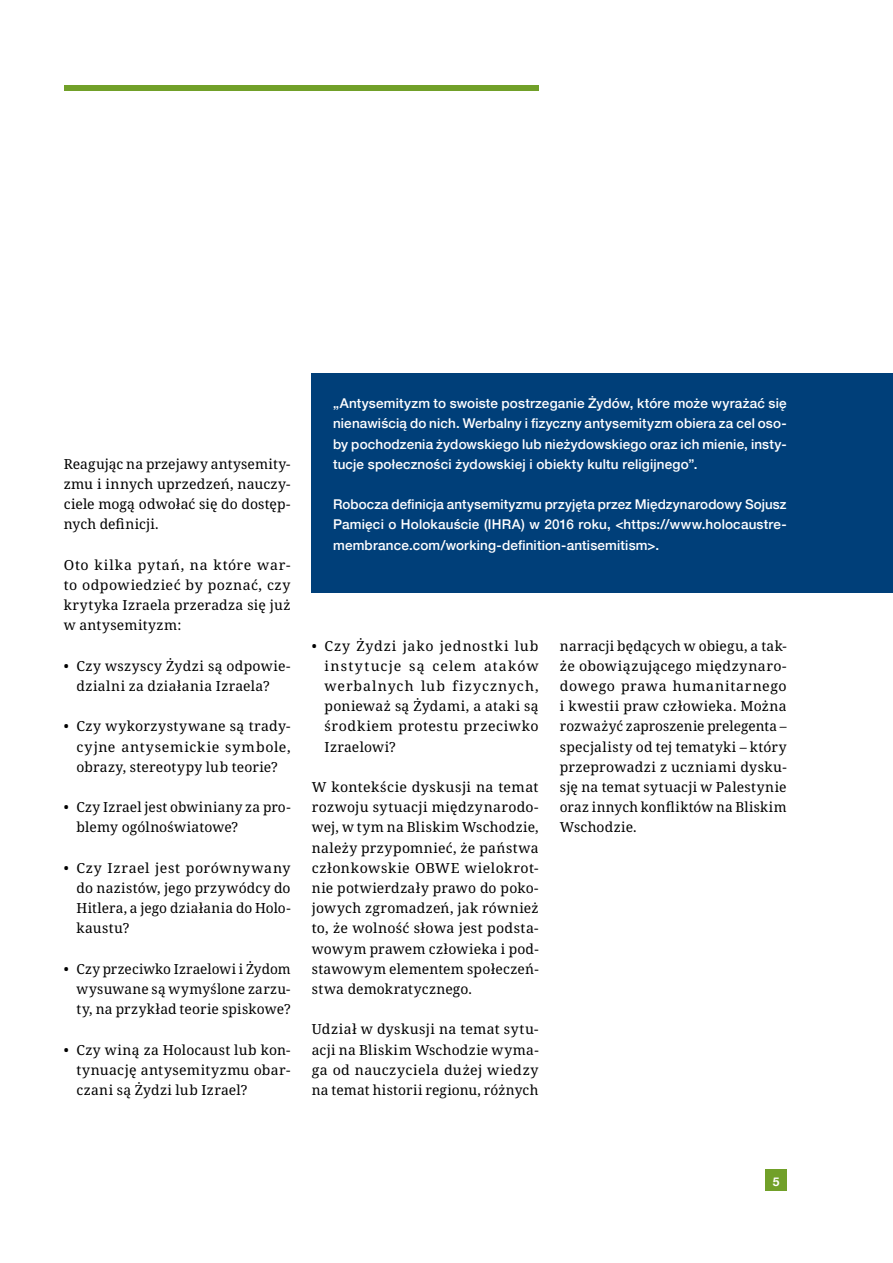
<style>
.page{position:relative;width:893px;height:1263px;background:#fff}
.page>*{position:absolute;margin:0;border:0;box-sizing:border-box;transform-origin:0 0}
.t1{font:13.8px/20.2px "Noto Serif";letter-spacing:.02em;color:#000;text-align:justify}
.t2{font:500 13.5px/20.2px "Helvetica Neue";letter-spacing:.01em;color:#fff;text-align:justify}
.t3{font:700 12px "Helvetica Neue";color:#fff}
</style>
<div class="page">
<div style="left:765px;top:1169px;width:22px;height:22px;background:#71a029"></div>
<div style="left:312px;top:373px;width:581px;height:219px;background:#003f79"></div>
<div style="left:64px;top:85px;width:475px;height:5px;background:#71a029"></div>
<p class="t1" style="left:64px;top:454px;width:228px">Reagując na przejawy antysemity&shy;zmu i innych uprzedzeń, nauczy&shy;ciele mogą odwołać się do dostęp&shy;nych definicji.</p>
<p class="t1" style="left:64px;top:555px;width:228px">Oto kilka pytań, na które war&shy;to odpowiedzieć by poznać, czy krytyka Izraela przeradza się już w antysemityzm:</p>
<p class="t1" style="left:64px;top:656px;width:228px;text-align:center">• Czy wszyscy Żydzi są odpowie&shy;dzialni za działania Izraela?</p>
<p class="t1" style="left:77px;top:717px;width:216px;text-indent:-13px">• Czy wykorzystywane są trady&shy;cyjne antysemickie symbole, obrazy, stereotypy lub teorie?</p>
<p class="t1" style="left:77px;top:797px;width:216px;text-indent:-13px">• Czy Izrael jest obwiniany za pro&shy;blemy ogólnoświatowe?</p>
<p class="t1" style="left:77px;top:858px;width:216px;text-indent:-13px">• Czy Izrael jest porównywany do nazistów, jego przywódcy do Hitlera, a jego działania do Holo&shy;kaustu?</p>
<p class="t1" style="left:77px;top:959px;width:216px;text-indent:-13px">• Czy przeciwko Izraelowi i Żydom wysuwane są wymyślone zarzu&shy;ty, na przykład teorie spiskowe?</p>
<p class="t1" style="left:77px;top:1040px;width:216px;text-indent:-13px">• Czy winą za Holocaust lub kon&shy;tynuację antysemityzmu obar&shy;czani są Żydzi lub Izrael?</p>
<p class="t2" style="left:333px;top:392px;width:455px">„Antysemityzm to swoiste postrzeganie Żydów, które może wyrażać się nienawiścią do nich. Werbalny i fizyczny antysemityzm obiera za cel oso&shy;by pochodzenia żydowskiego lub nieżydowskiego oraz ich mienie, insty&shy;tucje społeczności żydowskiej i obiekty kultu religijnego”.</p>
<p class="t2" style="left:333px;top:493px;width:455px">Robocza definicja antysemityzmu przyjęta przez Międzynarodowy Sojusz Pamięci o Holokauście (IHRA) w 2016 roku, &lt;https://www.holocaustre&shy;membrance.com/working-definition-antisemitism&gt;.</p>
<p class="t1" style="left:325px;top:636px;width:216px;text-indent:-13px">• Czy Żydzi jako jednostki lub instytucje są celem ataków werbalnych lub fizycznych, ponieważ są Żydami, a ataki są środkiem protestu przeciwko Izraelowi?</p>
<p class="t1" style="left:312px;top:777px;width:228px">W kontekście dyskusji na temat rozwoju sytuacji międzynarodo&shy;wej, w tym na Bliskim Wschodzie, należy przypomnieć, że państwa członkowskie OBWE wielokrot&shy;nie potwierdzały prawo do poko&shy;jowych zgromadzeń, jak również to, że wolność słowa jest podsta&shy;wowym prawem człowieka i pod&shy;stawowym elementem społeczeń&shy;stwa demokratycznego.</p>
<p class="t1" style="left:312px;top:1020px;width:228px">Udział w dyskusji na temat sytu&shy;acji na Bliskim Wschodzie wyma&shy;ga od nauczyciela dużej wiedzy na temat historii regionu, różnych</p>
<p class="t1" style="left:560px;top:636px;width:228px">narracji będących w obiegu, a tak&shy;że obowiązującego międzynaro&shy;dowego prawa humanitarnego i kwestii praw człowieka. Można rozważyć zaproszenie prelegenta – specjalisty od tej tematyki – który przeprowadzi z uczniami dysku&shy;sję na temat sytuacji w Palestynie oraz innych konfliktów na Bliskim Wschodzie.</p>
<p class="t3" style="left:773px;top:1172px;width:8px">5</p>
</div>
